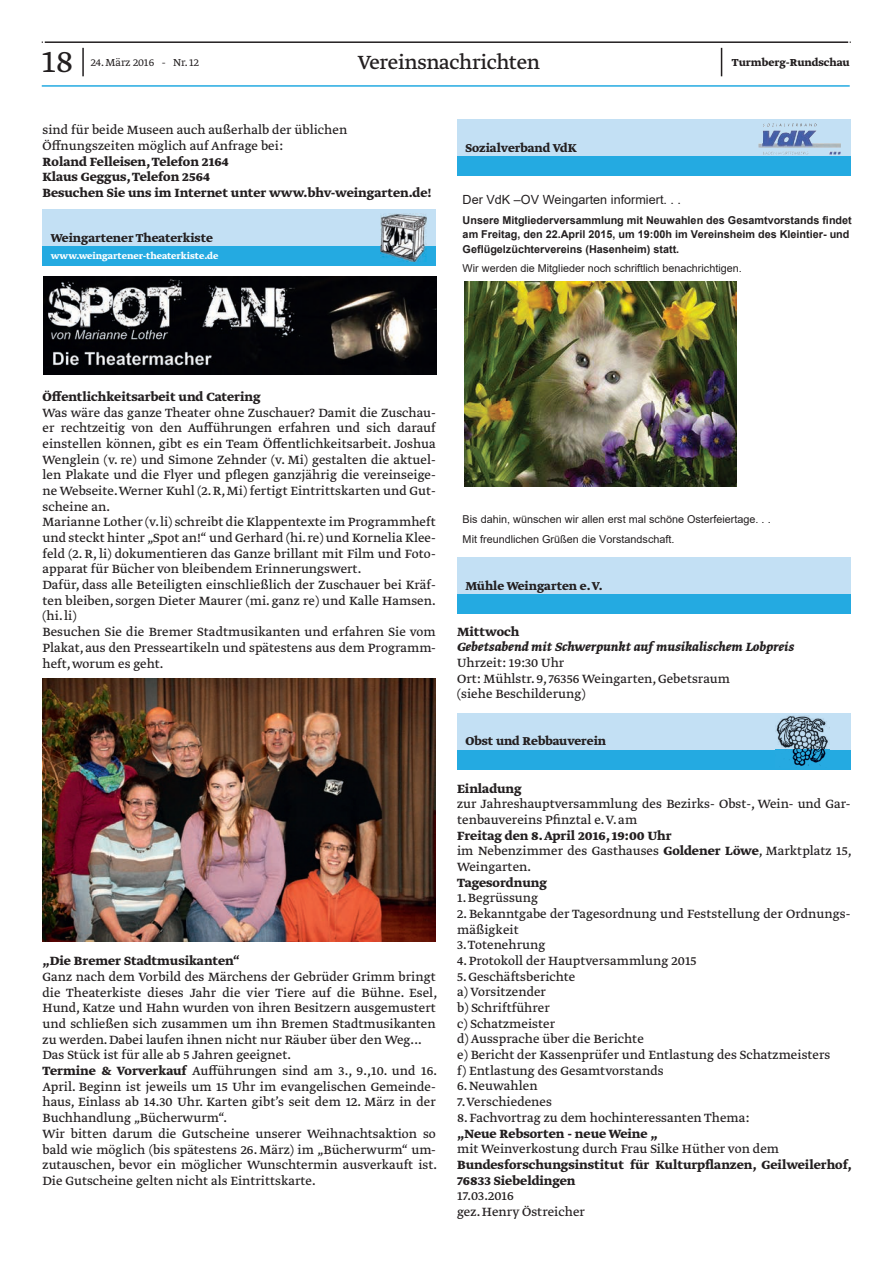
<style>
.page{position:relative;width:893px;height:1263px;background:#fff}
.page>*{position:absolute;margin:0;border:0;box-sizing:border-box;transform-origin:0 0}
.t1{font:300 36px "Greta Text Std";color:#231f20}
.t2{font:22.5px "Greta Text Std";letter-spacing:-.015em;color:#231f20}
.t3{font:14.1px/15.8px "Greta Text Std Regular Min";color:#231f20;text-align:justify}
.t4{font:700 14.1px/15.8px "Greta Text Std";color:#231f20}
.t5{font:italic 700 14.1px "Greta Text Std";color:#231f20}
.t6{font:700 13.5px "Greta Text Std";color:#231f20}
.t7{font:12.6px "Arial";color:#231f20}
.t8{font:700 12px "Greta Text Std";color:#231f20}
.t9{font:300 12px "Greta Text Std";color:#231f20}
.t10{font:700 10.8px/14.2px "Arial";color:#231f20}
.t11{font:10.8px/19.6px "Arial";color:#231f20}
.t12{font:700 10.5px "Greta Text Std";color:#fff}
.s1{font-family:"Greta Text Std";font-weight:700}
</style>
<div class="page">
<hr style="left:42px;top:85px;width:808px;height:2px;background:#24aae1">
<hr style="left:45px;top:41px;width:803px;height:2px;background:#231f20">
<hr style="left:82px;top:48px;width:2px;height:28px;background:#231f20">
<svg style="left:721px;top:48px;width:1px;height:28px"></svg>
<div style="left:43px;top:209px;width:393px;height:57px;background:#c3e0f4"></div>
<div style="left:43px;top:246px;width:393px;height:20px;background:#24aae1"></div>
<img style="left:380px;top:214px;width:46px;height:48px">
<img style="left:43px;top:276px;width:394px;height:99px">
<img style="left:42px;top:679px;width:394px;height:262px">
<div style="left:457px;top:119px;width:393px;height:57px;background:#c3e0f4"></div>
<div style="left:457px;top:156px;width:393px;height:20px;background:#24aae1"></div>
<img style="left:780px;top:123px;width:37px;height:4px">
<img style="left:464px;top:282px;width:272px;height:204px">
<div style="left:457px;top:557px;width:393px;height:57px;background:#c3e0f4"></div>
<div style="left:457px;top:594px;width:393px;height:20px;background:#24aae1"></div>
<div style="left:457px;top:712px;width:393px;height:57px;background:#c3e0f4"></div>
<div style="left:457px;top:749px;width:393px;height:20px;background:#24aae1"></div>
<img style="left:775px;top:716px;width:53px;height:50px">
<h1 class="t1" style="left:42px;top:41px;width:33px">18</h1>
<p class="t9" style="left:91px;top:56px;width:110px">24. März 2016 - Nr. 12</p>
<p class="t8" style="left:732px;top:56px;width:119px">Turmberg-Rundschau</p>
<p class="t2" style="left:358px;top:49px;width:184px">Vereinsnachrichten</p>
<p class="t3" style="left:43px;top:123px;width:306px">sind für beide Museen auch außerhalb der üblichen</p>
<p class="t3" style="left:43px;top:139px;width:242px">Öffnungszeiten möglich auf Anfrage bei:</p>
<p class="t4" style="left:43px;top:154px;width:188px">Roland Felleisen, Telefon 2164</p>
<p class="t4" style="left:43px;top:170px;width:169px">Klaus Geggus, Telefon 2564</p>
<p class="t4" style="left:43px;top:186px;width:391px">Besuchen Sie uns im Internet unter www.bhv-weingarten.de!</p>
<p class="t6" style="left:51px;top:230px;width:164px">Weingartener Theaterkiste</p>
<p class="t12" style="left:51px;top:249px;width:169px">www.weingartener-theaterkiste.de</p>
<p class="t6" style="left:465px;top:140px;width:113px">Sozialverband VdK</p>
<p class="t7" style="left:463px;top:190px;width:220px">Der VdK –OV Weingarten informiert. . .</p>
<p class="t10" style="left:463px;top:213px;width:391px">Unsere Mitgliederversammlung mit Neuwahlen des Gesamtvorstands findet am Freitag, den 22.April 2015, um 19:00h im Vereinsheim des Kleintier- und<br>Geflügelzüchtervereins (Hasenheim) statt.</p>
<p class="t11" style="left:463px;top:259px;width:281px">Wir werden die Mitglieder noch schriftlich benachrichtigen.</p>
<p class="t4" style="left:43px;top:389px;width:220px">Öffentlichkeitsarbeit und Catering</p>
<p class="t3" style="left:43px;top:405px;width:395px">Was wäre das ganze Theater ohne Zuschauer? Damit die Zuschau&shy;er rechtzeitig von den Aufführungen erfahren und sich darauf einstellen können, gibt es ein Team Öffentlichkeitsarbeit. Joshua Wenglein (v. re) und Simone Zehnder (v. Mi) gestalten die aktuel&shy;len Plakate und die Flyer und pflegen ganzjährig die vereinseige&shy;ne Webseite. Werner Kuhl (2. R, Mi) fertigt Eintrittskarten und Gut&shy;scheine an.</p>
<p class="t3" style="left:43px;top:515px;width:395px">Marianne Lother (v. li) schreibt die Klappentexte im Programmheft und steckt hinter „Spot an!“ und Gerhard (hi. re) und Kornelia Klee&shy;feld (2. R, li) dokumentieren das Ganze brillant mit Film und Foto&shy;apparat für Bücher von bleibendem Erinnerungswert.</p>
<p class="t3" style="left:43px;top:578px;width:395px">Dafür, dass alle Beteiligten einschließlich der Zuschauer bei Kräf&shy;ten bleiben, sorgen Dieter Maurer (mi. ganz re) und Kalle Hamsen. (hi. li)</p>
<p class="t3" style="left:43px;top:625px;width:395px">Besuchen Sie die Bremer Stadtmusikanten und erfahren Sie vom Plakat, aus den Presseartikeln und spätestens aus dem Programm&shy;heft, worum es geht.</p>
<p class="t4" style="left:43px;top:954px;width:199px">„Die Bremer Stadtmusikanten“</p>
<p class="t3" style="left:43px;top:970px;width:396px">Ganz nach dem Vorbild des Märchens der Gebrüder Grimm bringt die Theaterkiste dieses Jahr die vier Tiere auf die Bühne. Esel, Hund, Katze und Hahn wurden von ihren Besitzern ausgemustert und schließen sich zusammen um ihn Bremen Stadtmusikanten zu werden. Dabei laufen ihnen nicht nur Räuber über den Weg...</p>
<p class="t3" style="left:43px;top:1048px;width:250px">Das Stück ist für alle ab 5 Jahren geeignet.</p>
<p class="t3" style="left:43px;top:1064px;width:396px"><span class="s1">Termine &amp; Vorverkauf</span> Aufführungen sind am 3., 9.,10. und 16.<br>April. Beginn ist jeweils um 15 Uhr im evangelischen Gemeinde&shy;haus, Einlass ab 14.30 Uhr. Karten gibt’s seit dem 12. März in der Buchhandlung „Bücherwurm“.</p>
<p class="t3" style="left:43px;top:1126px;width:396px">Wir bitten darum die Gutscheine unserer Weihnachtsaktion so bald wie möglich (bis spätestens 26. März) im „Bücherwurm“ um&shy;zutauschen, bevor ein möglicher Wunschtermin ausverkauft ist.<br>Die Gutscheine gelten nicht als Eintrittskarte.</p>
<p class="t11" style="left:463px;top:510px;width:310px">Bis dahin, wünschen wir allen erst mal schöne Osterfeiertage. . .<br>Mit freundlichen Grüßen die Vorstandschaft.</p>
<p class="t6" style="left:465px;top:578px;width:139px">Mühle Weingarten e. V.</p>
<p class="t4" style="left:457px;top:624px;width:64px">Mittwoch</p>
<p class="t5" style="left:457px;top:639px;width:339px">Gebetsabend mit Schwerpunkt auf musikalischem Lobpreis</p>
<p class="t3" style="left:457px;top:656px;width:109px">Uhrzeit: 19:30 Uhr</p>
<p class="t3" style="left:457px;top:671px;width:274px">Ort: Mühlstr. 9, 76356 Weingarten, Gebetsraum</p>
<p class="t3" style="left:457px;top:687px;width:130px">(siehe Beschilderung)</p>
<p class="t6" style="left:465px;top:733px;width:142px">Obst und Rebbauverein</p>
<p class="t4" style="left:457px;top:781px;width:66px">Einladung</p>
<p class="t3" style="left:457px;top:797px;width:395px">zur Jahreshauptversammlung des Bezirks- Obst-, Wein- und Gar&shy;tenbauvereins Pfinztal e. V. am</p>
<p class="t4" style="left:457px;top:828px;width:216px">Freitag den 8. April 2016, 19:00 Uhr</p>
<p class="t3" style="left:457px;top:844px;width:396px">im Nebenzimmer des Gasthauses <span class="s1">Goldener Löwe</span>, Marktplatz 15,<br>Weingarten.</p>
<p class="t4" style="left:457px;top:875px;width:91px">Tagesordnung</p>
<p class="t3" style="left:457px;top:891px;width:83px">1. Begrüssung</p>
<p class="t3" style="left:457px;top:907px;width:395px">2. Bekanntgabe der Tagesordnung und Feststellung der Ordnungs&shy;mäßigkeit</p>
<p class="t3" style="left:457px;top:938px;width:90px">3. Totenehrung</p>
<p class="t3" style="left:457px;top:954px;width:241px">4. Protokoll der Hauptversammlung 2015</p>
<p class="t3" style="left:457px;top:969px;width:120px">5. Geschäftsberichte</p>
<p class="t3" style="left:457px;top:985px;width:90px">a) Vorsitzender</p>
<p class="t3" style="left:457px;top:1001px;width:94px">b) Schriftführer</p>
<p class="t3" style="left:457px;top:1016px;width:100px">c) Schatzmeister</p>
<p class="t3" style="left:457px;top:1032px;width:188px">d) Aussprache über die Berichte</p>
<p class="t3" style="left:457px;top:1048px;width:375px">e) Bericht der Kassenprüfer und Entlastung des Schatzmeisters</p>
<p class="t3" style="left:457px;top:1063px;width:208px">f) Entlastung des Gesamtvorstands</p>
<p class="t3" style="left:457px;top:1079px;width:82px">6. Neuwahlen</p>
<p class="t3" style="left:457px;top:1095px;width:96px">7. Verschiedenes</p>
<p class="t3" style="left:457px;top:1110px;width:294px">8. Fachvortrag zu dem hochinteressanten Thema:</p>
<p class="t4" style="left:457px;top:1126px;width:202px">„Neue Rebsorten - neue Weine „</p>
<p class="t3" style="left:457px;top:1142px;width:323px">mit Weinverkostung durch Frau Silke Hüther von dem</p>
<p class="t4" style="left:457px;top:1157px;width:396px">Bundesforschungsinstitut für Kulturpflanzen, Geilweilerhof,<br>76833 Siebeldingen</p>
<p class="t3" style="left:457px;top:1189px;width:58px">17.03.2016</p>
<p class="t3" style="left:457px;top:1204px;width:129px">gez. Henry Östreicher</p>
</div>
